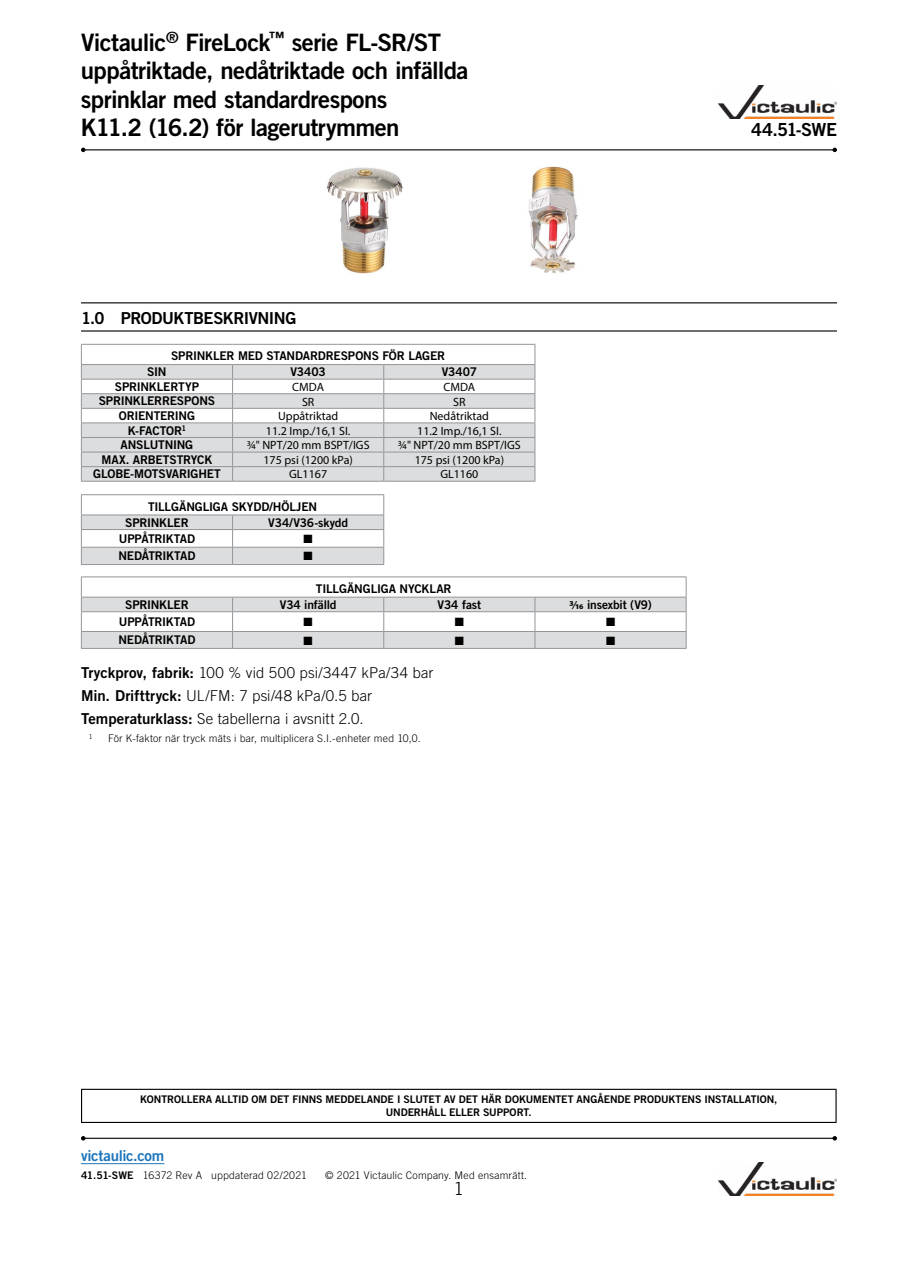
<style>
.page{position:relative;width:918px;height:1263px;background:#fff}
.page>*{position:absolute;margin:0;border:0;box-sizing:border-box;transform-origin:0 0}
.t1{font:24px/28.5px "Trade Gothic LT Std Bd 2";letter-spacing:-.025em;color:#000}
.t2{font:18px "Trade Gothic LT Std Bd 2";letter-spacing:-.035em;color:#000}
.t3{font:300 18px "Trade Gothic LT Std";color:#000}
.t4{font:16.5px "Trade Gothic LT Std Bd 2";letter-spacing:-.025em;color:#000}
.t5{font:300 15px/22.8px "Trade Gothic LT Std";letter-spacing:.005em;color:#000}
.t6{font:15px "Trade Gothic LT Std Bd 2";letter-spacing:-.02em;color:#1c75bc}
.t7{font:12px/15.9px "Trade Gothic LT Std Bd 2";letter-spacing:-.015em;color:#000}
.t8{font:12px "Myriad Pro";color:#000}
.t9{font:12px "Zapf Dingbats ITC";color:#000}
.t10{font:300 10.5px "Trade Gothic LT Std";letter-spacing:.015em;color:#000}
.t11{font:10.5px/13.5px "Trade Gothic LT Std Bd 2";letter-spacing:-.01em;color:#000;text-align:center}
.t12{font:300 6.9px "Trade Gothic LT Std";color:#000}
.s1{font-family:"Myriad Pro";font-weight:700}
.s2{font-family:"Trade Gothic LT Std Bd 2";font-weight:400}
</style>
<div class="page">
<hr style="left:81px;top:1163px;width:83px;height:1px;background:#1c75bc">
<hr style="left:81px;top:1089px;width:756px;height:1px;background:#000">
<hr style="left:81px;top:1090px;width:1px;height:32px;background:#000">
<hr style="left:836px;top:1090px;width:1px;height:32px;background:#000">
<hr style="left:81px;top:1122px;width:756px;height:1px;background:#000">
<img style="left:718px;top:1162px;width:119px;height:33px">
<hr style="left:81px;top:302px;width:756px;height:1px;background:#000">
<hr style="left:81px;top:330px;width:756px;height:2px;background:#000">
<img style="left:327px;top:167px;width:75px;height:107px">
<img style="left:528px;top:167px;width:50px;height:107px">
<svg style="left:82px;top:365px;width:453px;height:199px;fill:#dcddde"></svg>
<hr style="left:81px;top:379px;width:152px;height:1px;background:#939598">
<hr style="left:233px;top:379px;width:151px;height:1px;background:#939598">
<hr style="left:384px;top:379px;width:151px;height:1px;background:#939598">
<hr style="left:81px;top:393px;width:152px;height:1px;background:#939598">
<hr style="left:233px;top:393px;width:151px;height:1px;background:#939598">
<hr style="left:384px;top:393px;width:151px;height:1px;background:#939598">
<hr style="left:81px;top:408px;width:152px;height:1px;background:#939598">
<hr style="left:233px;top:408px;width:151px;height:1px;background:#939598">
<hr style="left:384px;top:408px;width:151px;height:1px;background:#939598">
<hr style="left:81px;top:422px;width:152px;height:1px;background:#939598">
<hr style="left:233px;top:422px;width:151px;height:1px;background:#939598">
<hr style="left:384px;top:422px;width:151px;height:1px;background:#939598">
<hr style="left:81px;top:437px;width:152px;height:1px;background:#939598">
<hr style="left:233px;top:437px;width:151px;height:1px;background:#939598">
<hr style="left:384px;top:437px;width:151px;height:1px;background:#939598">
<hr style="left:81px;top:452px;width:152px;height:1px;background:#939598">
<hr style="left:233px;top:452px;width:151px;height:1px;background:#939598">
<hr style="left:384px;top:452px;width:151px;height:1px;background:#939598">
<hr style="left:81px;top:466px;width:152px;height:1px;background:#939598">
<hr style="left:233px;top:466px;width:151px;height:1px;background:#939598">
<hr style="left:384px;top:466px;width:151px;height:1px;background:#939598">
<svg style="left:535px;top:345px;width:1px;height:136px"></svg>
<hr style="left:81px;top:481px;width:152px;height:1px;background:#939598">
<hr style="left:233px;top:481px;width:151px;height:1px;background:#939598">
<hr style="left:384px;top:481px;width:151px;height:1px;background:#939598">
<hr style="left:81px;top:344px;width:152px;height:1px;background:#939598">
<svg style="left:81px;top:345px;width:1px;height:136px"></svg>
<hr style="left:233px;top:344px;width:151px;height:1px;background:#939598">
<hr style="left:384px;top:344px;width:151px;height:1px;background:#939598">
<hr style="left:81px;top:364px;width:152px;height:1px;background:#939598">
<hr style="left:233px;top:364px;width:151px;height:1px;background:#939598">
<hr style="left:384px;top:364px;width:151px;height:1px;background:#939598">
<hr style="left:233px;top:529px;width:151px;height:1px;background:#939598">
<hr style="left:81px;top:529px;width:152px;height:1px;background:#939598">
<hr style="left:233px;top:547px;width:151px;height:1px;background:#939598">
<hr style="left:233px;top:564px;width:151px;height:1px;background:#939598">
<hr style="left:81px;top:547px;width:152px;height:1px;background:#939598">
<hr style="left:81px;top:564px;width:152px;height:1px;background:#939598">
<hr style="left:81px;top:494px;width:152px;height:1px;background:#939598">
<svg style="left:81px;top:495px;width:1px;height:69px"></svg>
<hr style="left:233px;top:494px;width:151px;height:1px;background:#939598">
<hr style="left:81px;top:515px;width:152px;height:1px;background:#939598">
<hr style="left:233px;top:515px;width:151px;height:1px;background:#939598">
<svg style="left:232px;top:365px;width:1px;height:116px"></svg>
<svg style="left:383px;top:365px;width:1px;height:116px"></svg>
<svg style="left:232px;top:515px;width:1px;height:49px"></svg>
<svg style="left:383px;top:495px;width:1px;height:69px"></svg>
<hr style="left:81px;top:648px;width:152px;height:1px;background:#939598">
<hr style="left:233px;top:648px;width:151px;height:1px;background:#939598">
<hr style="left:384px;top:648px;width:151px;height:1px;background:#939598">
<hr style="left:535px;top:648px;width:152px;height:1px;background:#939598">
<hr style="left:81px;top:576px;width:152px;height:1px;background:#939598">
<svg style="left:81px;top:577px;width:606px;height:71px"></svg>
<hr style="left:233px;top:576px;width:151px;height:1px;background:#939598">
<hr style="left:384px;top:576px;width:151px;height:1px;background:#939598">
<hr style="left:535px;top:576px;width:152px;height:1px;background:#939598">
<hr style="left:81px;top:597px;width:152px;height:1px;background:#939598">
<hr style="left:233px;top:597px;width:151px;height:1px;background:#939598">
<hr style="left:384px;top:597px;width:151px;height:1px;background:#939598">
<hr style="left:535px;top:597px;width:152px;height:1px;background:#939598">
<hr style="left:83px;top:149px;width:752px;height:1px;background:#000">
<svg style="left:81px;top:148px;width:5px;height:4px"></svg>
<svg style="left:832px;top:148px;width:5px;height:4px"></svg>
<hr style="left:83px;top:1138px;width:752px;height:1px;background:#000">
<svg style="left:81px;top:1136px;width:5px;height:4px"></svg>
<svg style="left:832px;top:1136px;width:5px;height:4px"></svg>
<img style="left:718px;top:86px;width:119px;height:33px">
<h1 class="t1" style="left:81px;top:27px;width:389px">Victaulic<sup>®</sup> FireLock<sup>™</sup> serie FL-SR/ST uppåtriktade, nedåtriktade och infällda sprinklar med standardrespons<br>K11.2 (16.2) för lagerutrymmen</h1>
<h3 class="t4" style="left:81px;top:308px;width:217px">1.0 PRODUKTBESKRIVNING</h3>
<p class="t7" style="left:171px;top:348px;width:276px">SPRINKLER MED STANDARDRESPONS FÖR LAGER</p>
<p class="t7" style="left:147px;top:364px;width:21px">SIN</p>
<p class="t7" style="left:290px;top:364px;width:37px">V3403</p>
<p class="t7" style="left:442px;top:364px;width:37px">V3407</p>
<p class="t7" style="left:115px;top:378px;width:86px">SPRINKLERTYP</p>
<p class="t8" style="left:292px;top:379px;width:33px">CMDA</p>
<p class="t8" style="left:443px;top:379px;width:33px">CMDA</p>
<p class="t7" style="left:99px;top:393px;width:118px">SPRINKLERRESPONS</p>
<p class="t8" style="left:302px;top:394px;width:14px">SR</p>
<p class="t8" style="left:453px;top:394px;width:14px">SR</p>
<p class="t7" style="left:119px;top:407px;width:78px">ORIENTERING</p>
<p class="t8" style="left:278px;top:409px;width:62px">Uppåtriktad</p>
<p class="t8" style="left:430px;top:409px;width:61px">Nedåtriktad</p>
<p class="t7" style="left:128px;top:422px;width:60px">K-FACTOR<sup>1</sup></p>
<p class="t8" style="left:266px;top:423px;width:86px">11.2 Imp./16,1 SI.</p>
<p class="t8" style="left:417px;top:423px;width:86px">11.2 Imp./16,1 SI.</p>
<p class="t7" style="left:121px;top:437px;width:74px">ANSLUTNING</p>
<p class="t8" style="left:247px;top:438px;width:124px">¾" NPT/20 mm BSPT/IGS</p>
<p class="t8" style="left:398px;top:438px;width:124px">¾" NPT/20 mm BSPT/IGS</p>
<p class="t7" style="left:102px;top:451px;width:112px">MAX. ARBETSTRYCK</p>
<p class="t8" style="left:263px;top:452px;width:91px">175 psi (1200 kPa)</p>
<p class="t8" style="left:415px;top:452px;width:91px">175 psi (1200 kPa)</p>
<p class="t7" style="left:93px;top:466px;width:129px">GLOBE-MOTSVARIGHET</p>
<p class="t8" style="left:289px;top:467px;width:40px">GL1167</p>
<p class="t8" style="left:440px;top:467px;width:40px">GL1160</p>
<p class="t7" style="left:125px;top:498px;width:193px;text-indent:23px">TILLGÄNGLIGA SKYDD/HÖLJEN<br>SPRINKLER</p>
<p class="t7" style="left:268px;top:514px;width:81px">V34/V36-skydd</p>
<p class="t7" style="left:119px;top:530px;width:78px">UPPÅTRIKTAD</p>
<p class="t9" style="left:304px;top:533px;width:11px">■</p>
<p class="t7" style="left:119px;top:548px;width:78px">NEDÅTRIKTAD</p>
<p class="t9" style="left:304px;top:551px;width:11px">■</p>
<p class="t7" style="left:316px;top:580px;width:137px">TILLGÄNGLIGA NYCKLAR</p>
<p class="t7" style="left:125px;top:596px;width:65px">SPRINKLER</p>
<p class="t7" style="left:280px;top:596px;width:58px">V34 infälld</p>
<p class="t7" style="left:438px;top:596px;width:45px">V34 fast</p>
<p class="t7" style="left:569px;top:596px;width:84px"><span class="s1">3/16</span> insexbit (V9)</p>
<p class="t7" style="left:119px;top:613px;width:78px">UPPÅTRIKTAD</p>
<p class="t9" style="left:304px;top:616px;width:11px">■</p>
<p class="t9" style="left:455px;top:616px;width:11px">■</p>
<p class="t9" style="left:606px;top:616px;width:11px">■</p>
<p class="t7" style="left:119px;top:632px;width:78px">NEDÅTRIKTAD</p>
<p class="t9" style="left:304px;top:635px;width:11px">■</p>
<p class="t9" style="left:455px;top:635px;width:11px">■</p>
<p class="t9" style="left:606px;top:635px;width:11px">■</p>
<p class="t5" style="left:81px;top:661px;width:354px"><span class="s2">Tryckprov, fabrik:</span> 100 % vid 500 psi/3447 kPa/34 bar<br><span class="s2">Min. Drifttryck:</span> UL/FM: 7 psi/48 kPa/0.5 bar<br><span class="s2">Temperaturklass:</span> Se tabellerna i avsnitt 2.0.</p>
<p class="t12" style="left:89px;top:733px;width:5px">1</p>
<p class="t10" style="left:108px;top:732px;width:314px">För K-faktor när tryck mäts i bar, multiplicera S.I.-enheter med 10,0.</p>
<h2 class="t2" style="left:751px;top:119px;width:87px">44.51-SWE</h2>
<p class="t11" style="left:140px;top:1092px;width:639px">KONTROLLERA ALLTID OM DET FINNS MEDDELANDE I SLUTET AV DET HÄR DOKUMENTET ANGÅENDE PRODUKTENS INSTALLATION,<br>UNDERHÅLL ELLER SUPPORT.</p>
<p class="t6" style="left:81px;top:1146px;width:85px">victaulic.com</p>
<p class="t10" style="left:81px;top:1169px;width:228px"><span class="s2">41.51-SWE</span> 16372 Rev A uppdaterad 02/2021</p>
<p class="t10" style="left:325px;top:1169px;width:203px">© 2021 Victaulic Company. Med ensamrätt.</p>
<h2 class="t3" style="left:454px;top:1178px;width:12px">1</h2>
</div>
